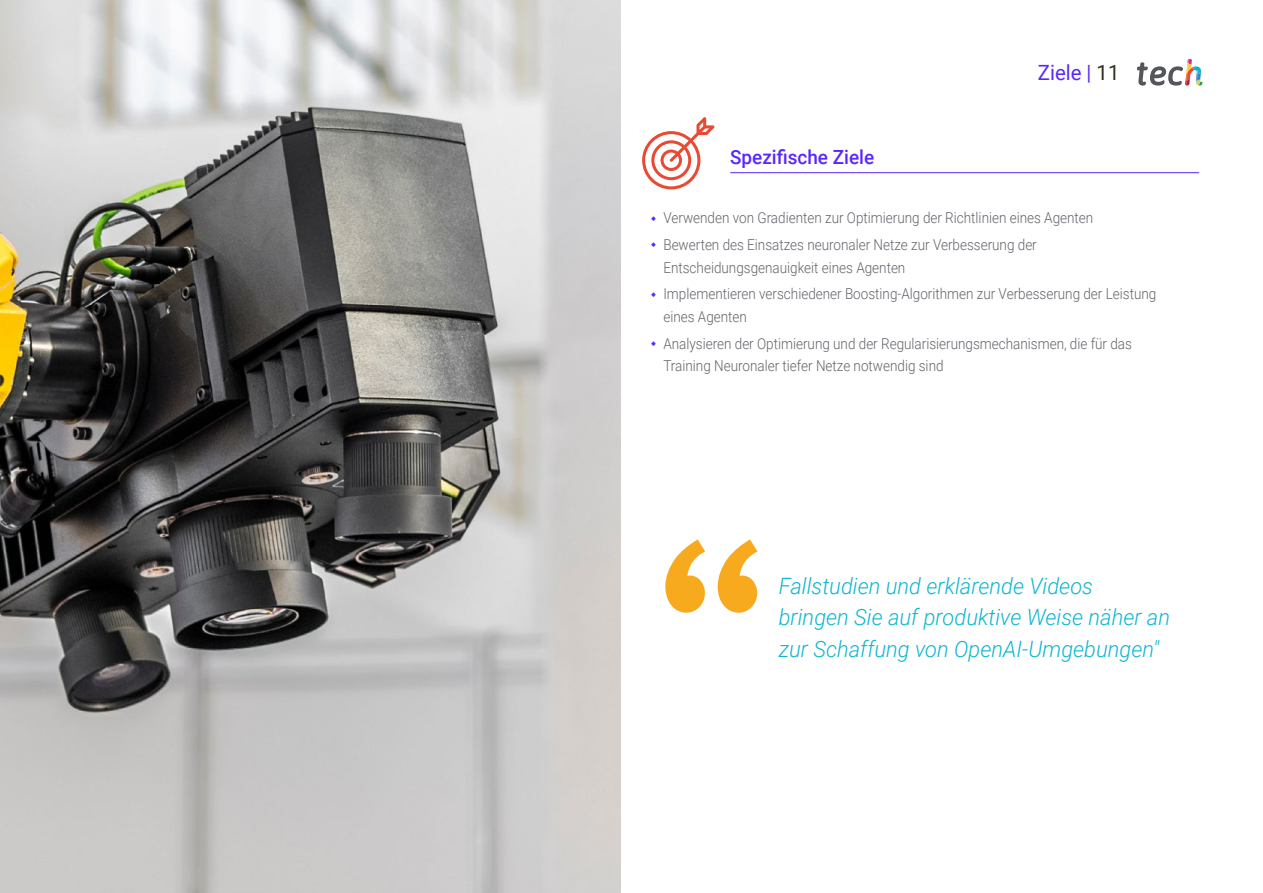
<style>
.page{position:relative;width:1263px;height:893px;background:#fff}
.page>*{position:absolute;margin:0;border:0;box-sizing:border-box;transform-origin:0 0}
.t1{font:italic 300 22.5px/31.5px "Roboto";color:#0fb6cf}
.t2{font:21px "Roboto";color:#5927ff}
.t3{font:500 19.5px "Roboto";color:#5927ff}
.t4{font:300 15px/26.7px "Roboto";color:#61646a;scale:.9 1}
.s1{color:#312e20}
</style>
<div class="page">
<hr style="left:730px;top:172px;width:469px;height:1px;background:#5927ff">
<svg style="left:642px;top:117px;width:72px;height:72px"></svg>
<img style="left:0;top:0;width:621px;height:893px">
<svg style="left:665px;top:539px;width:92px;height:74px"></svg>
<svg style="left:1137px;top:59px;width:65px;height:27px"></svg>
<h3 class="t3" style="left:730px;top:144px;width:145px">Spezifische Ziele</h3>
<h2 class="t2" style="left:1038px;top:57px;width:83px">Ziele | <span class="s1">11</span></h2>
<p class="t4" style="left:663px;top:204px;width:479px">Verwenden von Gradienten zur Optimierung der Richtlinien eines Agenten<br>Bewerten des Einsatzes neuronaler Netze zur Verbesserung der</p>
<p class="t4" style="left:663px;top:253px;width:549px">Entscheidungsgenauigkeit eines Agenten<br>Implementieren verschiedener Boosting-Algorithmen zur Verbesserung der Leistung</p>
<p class="t4" style="left:663px;top:303px;width:522px">eines Agenten<br>Analysieren der Optimierung und der Regularisierungsmechanismen, die für das</p>
<p class="t4" style="left:663px;top:352px;width:313px">Training Neuronaler tiefer Netze notwendig sind</p>
<h1 class="t1" style="left:779px;top:569px;width:393px">Fallstudien und erklärende Videos<br>bringen Sie auf produktive Weise näher an zur Schaffung von OpenAI-Umgebungen"</h1>
</div>
